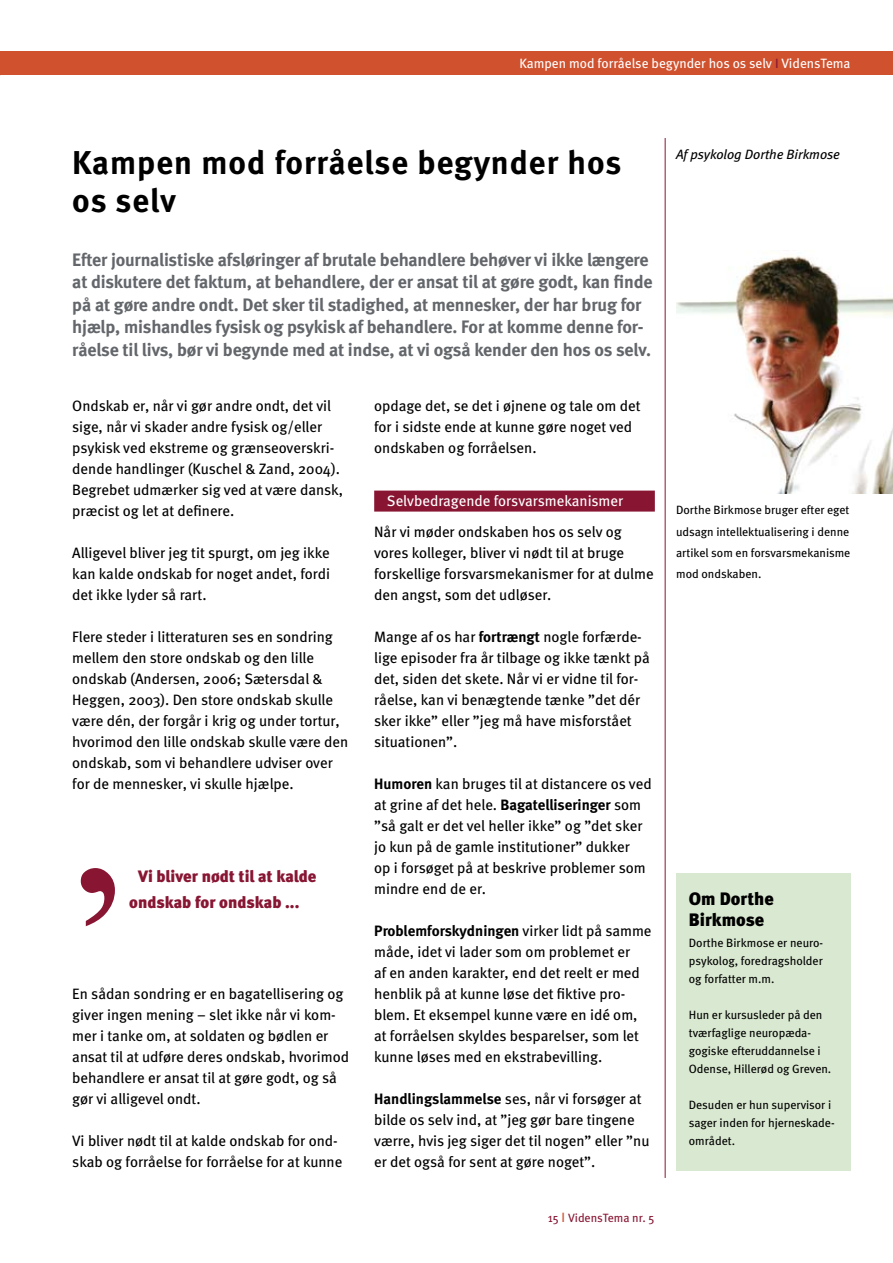
<style>
.page{position:relative;width:893px;height:1263px;background:#fff}
.page>*{position:absolute;margin:0;border:0;box-sizing:border-box;transform-origin:0 0}
.t1{font:700 33px/37.5px "Meta";letter-spacing:.03em;color:#000}
.t2{font:700 18px/22.5px "Meta";letter-spacing:-.01em;color:#63666a}
.t3{font:900 18px/21px "Meta";color:#000}
.t4{font:900 16.5px/25.5px "Meta";color:#881633}
.t5{font:15px/21px "Meta";color:#000}
.t6{font:15px "Meta";color:#fff}
.t7{font:13.5px "Meta";color:#fff}
.t8{font:italic 13.5px "Meta";color:#000}
.t9{font:12px/18px "Meta";color:#000;text-align:justify}
.t10{font:12px "Meta";color:#881633}
.s1{color:#881633}
.s2{font-weight:700}
.s3{font-size:13.5px;color:#d0512e}
</style>
<div class="page">
<hr style="left:665px;top:138px;width:1px;height:1040px;background:#881633">
<div style="left:0;top:51px;width:893px;height:24px;background:#d0512e"></div>
<div style="left:374px;top:491px;width:281px;height:21px;background:#881633"></div>
<img style="left:676px;top:256px;width:217px;height:238px">
<div style="left:676px;top:873px;width:174px;height:298px;background:#d9e8d0"></div>
<svg style="left:81px;top:868px;width:34px;height:58px"></svg>
<p class="t7" style="left:519px;top:55px;width:333px">Kampen mod forråelse begynder hos os selv <span class="s1">I</span> VidensTema</p>
<h1 class="t1" style="left:72px;top:144px;width:551px">Kampen mod forråelse begynder hos os selv</h1>
<p class="t2" style="left:72px;top:248px;width:582px">Efter journalistiske afsløringer af brutale behandlere behøver vi ikke længere at diskutere det faktum, at behandlere, der er ansat til at gøre godt, kan finde på at gøre andre ondt. Det sker til stadighed, at mennesker, der har brug for hjælp, mishandles fysisk og psykisk af behandlere. For at komme denne for&shy;råelse til livs, bør vi begynde med at indse, at vi også kender den hos os selv.</p>
<p class="t5" style="left:72px;top:395px;width:272px">Ondskab er, når vi gør andre ondt, det vil sige, når vi skader andre fysisk og/eller psykisk ved ekstreme og grænseoverskri&shy;dende handlinger (Kuschel &amp; Zand, 2004).<br>Begrebet udmærker sig ved at være dansk, præcist og let at definere.</p>
<p class="t5" style="left:72px;top:542px;width:259px;text-align:justify">Alligevel bliver jeg tit spurgt, om jeg ikke kan kalde ondskab for noget andet, fordi det ikke lyder så rart.</p>
<p class="t5" style="left:72px;top:626px;width:277px">Flere steder i litteraturen ses en sondring mellem den store ondskab og den lille ondskab (Andersen, 2006; Sætersdal &amp; Heggen, 2003). Den store ondskab skulle være dén, der forgår i krig og under tortur, hvorimod den lille ondskab skulle være den ondskab, som vi behandlere udviser over for de mennesker, vi skulle hjælpe.</p>
<p class="t4" style="left:129px;top:863px;width:189px;text-indent:9px">Vi bliver nødt til at kalde ondskab for ondskab ...</p>
<p class="t5" style="left:72px;top:983px;width:278px">En sådan sondring er en bagatellisering og giver ingen mening – slet ikke når vi kom&shy;mer i tanke om, at soldaten og bødlen er ansat til at udføre deres ondskab, hvorimod behandlere er ansat til at gøre godt, og så gør vi alligevel ondt.</p>
<p class="t5" style="left:72px;top:1130px;width:271px">Vi bliver nødt til at kalde ondskab for ond&shy;skab og forråelse for forråelse for at kunne</p>
<p class="t5" style="left:374px;top:395px;width:268px">opdage det, se det i øjnene og tale om det for i sidste ende at kunne gøre noget ved ondskaben og forråelsen.</p>
<p class="t6" style="left:387px;top:492px;width:238px">Selvbedragende forsvarsmekanismer</p>
<p class="t5" style="left:374px;top:521px;width:281px">Når vi møder ondskaben hos os selv og vores kolleger, bliver vi nødt til at bruge forskellige forsvarsmekanismer for at dulme den angst, som det udløser.</p>
<p class="t5" style="left:374px;top:626px;width:277px">Mange af os har <span class="s2">fortrængt</span> nogle forfærde&shy;lige episoder fra år tilbage og ikke tænkt på det, siden det skete. Når vi er vidne til for&shy;råelse, kan vi benægtende tænke ”det dér sker ikke” eller ”jeg må have misforstået situationen”.</p>
<p class="t5" style="left:374px;top:773px;width:279px"><span class="s2">Humoren</span> kan bruges til at distancere os ved at grine af det hele. <span class="s2">Bagatelliseringer</span> som ”så galt er det vel heller ikke” og ”det sker jo kun på de gamle institutioner” dukker<br>op i forsøget på at beskrive problemer som mindre end de er.</p>
<p class="t5" style="left:374px;top:920px;width:279px"><span class="s2">Problemforskydningen</span> virker lidt på samme måde, idet vi lader som om problemet er<br>af en anden karakter, end det reelt er med henblik på at kunne løse det fiktive pro&shy;blem. Et eksempel kunne være en idé om, at forråelsen skyldes besparelser, som let kunne løses med en ekstrabevilling.</p>
<p class="t5" style="left:374px;top:1088px;width:277px"><span class="s2">Handlingslammelse</span> ses, når vi forsøger at bilde os selv ind, at ”jeg gør bare tingene værre, hvis jeg siger det til nogen” eller ”nu er det også for sent at gøre noget”.</p>
<p class="t10" style="left:548px;top:1210px;width:108px">15 <span class="s3">I</span> VidensTema nr. 5</p>
<p class="t8" style="left:676px;top:146px;width:165px">Af psykolog Dorthe Birkmose</p>
<p class="t9" style="left:676px;top:500px;width:176px;line-height:21px">Dorthe Birkmose bruger efter eget udsagn intellektualisering i denne artikel som en forsvarsmekanisme mod ondskaben.</p>
<p class="t3" style="left:689px;top:888px;width:86px">Om Dorthe<br>Birkmose</p>
<p class="t9" style="left:689px;top:934px;width:136px">Dorthe Birkmose er neuro&shy;psykolog, foredragsholder og forfatter m.m.</p>
<p class="t9" style="left:689px;top:1006px;width:144px;text-align:left">Hun er kursusleder på den tværfaglige neuropæda&shy;gogiske efteruddannelse i<br>Odense, Hillerød og Greven.</p>
<p class="t9" style="left:689px;top:1096px;width:147px;text-align:left">Desuden er hun supervisor i sager inden for hjerneskade&shy;området.</p>
</div>
